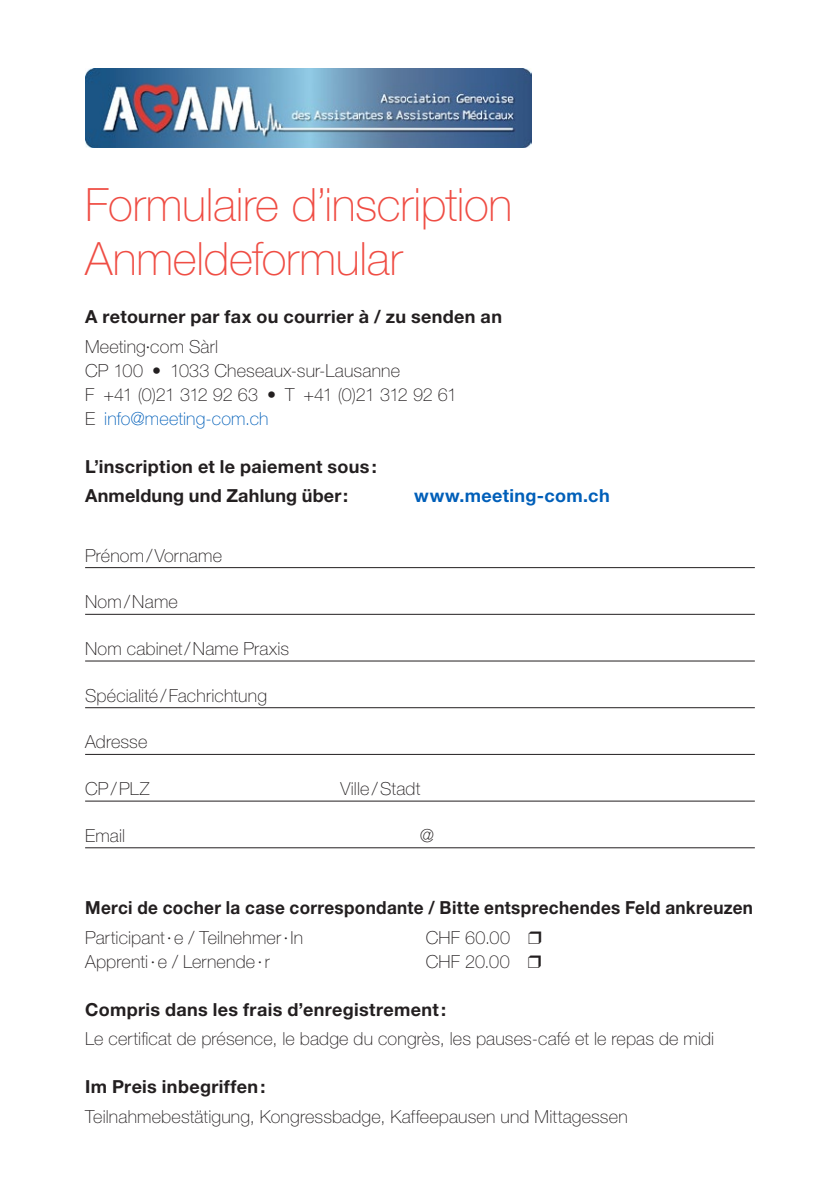
<style>
.page{position:relative;width:840px;height:1191px;background:#fff}
.page>*{position:absolute;margin:0;border:0;box-sizing:border-box;transform-origin:0 0}
.t1{font:100 46px/54px "Helvetica Neue LT Std";letter-spacing:-.005em;color:#ef4d44}
.t2{font:100 18px/24px "Helvetica Neue LT Std";letter-spacing:.01em;color:#231f20}
.t3{font:700 18px/29.6px "Helvetica Neue LT Std";letter-spacing:.02em;color:#231f20}
.t4{font:700 18px "Helvetica Neue LT Std";letter-spacing:.02em;color:#231f20;scale:.95 1}
.t5{font:700 18px "Helvetica Neue LT Std";letter-spacing:.02em;color:#005fb9}
.s1{color:#005fb9}
</style>
<div class="page">
<hr style="left:85px;top:567px;width:669px;height:1px;background:#231f20">
<hr style="left:85px;top:614px;width:669px;height:1px;background:#231f20">
<hr style="left:85px;top:660px;width:669px;height:1px;background:#231f20">
<hr style="left:85px;top:707px;width:669px;height:1px;background:#231f20">
<hr style="left:85px;top:754px;width:669px;height:1px;background:#231f20">
<hr style="left:85px;top:800px;width:669px;height:1px;background:#231f20">
<hr style="left:85px;top:847px;width:669px;height:1px;background:#231f20">
<img style="left:85px;top:68px;width:446px;height:80px">
<h1 class="t1" style="left:85px;top:177px;width:428px">Formulaire d’inscription<br>Anmeldeformular</h1>
<p class="t3" style="left:85px;top:301px;width:418px">A retourner par fax ou courrier à / zu senden an</p>
<p class="t2" style="left:85px;top:334px;width:373px">Meeting·com Sàrl<br>CP 100 • 1033 Cheseaux-sur-Lausanne<br>F +41 (0)21 312 92 63 • T +41 (0)21 312 92 61<br>E <span class="s1">info@meeting-com.ch</span></p>
<p class="t3" style="left:85px;top:451px;width:293px">L’inscription et le paiement sous:<br>Anmeldung und Zahlung über:</p>
<p class="t5" style="left:414px;top:485px;width:197px">www.meeting-com.ch</p>
<p class="t2" style="left:85px;top:543px;width:138px">Prénom/Vorname</p>
<p class="t2" style="left:85px;top:590px;width:94px">Nom/Name</p>
<p class="t2" style="left:85px;top:636px;width:205px">Nom cabinet/Name Praxis</p>
<p class="t2" style="left:85px;top:683px;width:183px">Spécialité/Fachrichtung</p>
<p class="t2" style="left:85px;top:730px;width:64px">Adresse</p>
<p class="t2" style="left:85px;top:776px;width:66px">CP/PLZ</p>
<p class="t2" style="left:340px;top:776px;width:81px">Ville/Stadt</p>
<p class="t2" style="left:85px;top:823px;width:42px">Email</p>
<p class="t2" style="left:420px;top:823px;width:16px">@</p>
<p class="t4" style="left:85px;top:896px;width:704px">Merci de cocher la case correspondante / Bitte entsprechendes Feld ankreuzen</p>
<p class="t2" style="left:85px;top:925px;width:219px">Participant·e / Teilnehmer·In</p>
<p class="t2" style="left:425px;top:925px;width:117px">CHF 60.00 ❒</p>
<p class="t2" style="left:85px;top:949px;width:186px">Apprenti·e / Lernende·r</p>
<p class="t2" style="left:425px;top:949px;width:117px">CHF 20.00 ❒</p>
<p class="t3" style="left:85px;top:994px;width:362px">Compris dans les frais d’enregistrement:</p>
<p class="t2" style="left:85px;top:1026px;width:630px">Le certificat de présence, le badge du congrès, les pauses-café et le repas de midi</p>
<p class="t3" style="left:85px;top:1071px;width:182px">Im Preis inbegriffen:</p>
<p class="t2" style="left:85px;top:1104px;width:543px">Teilnahmebestätigung, Kongressbadge, Kaffeepausen und Mittagessen</p>
</div>
